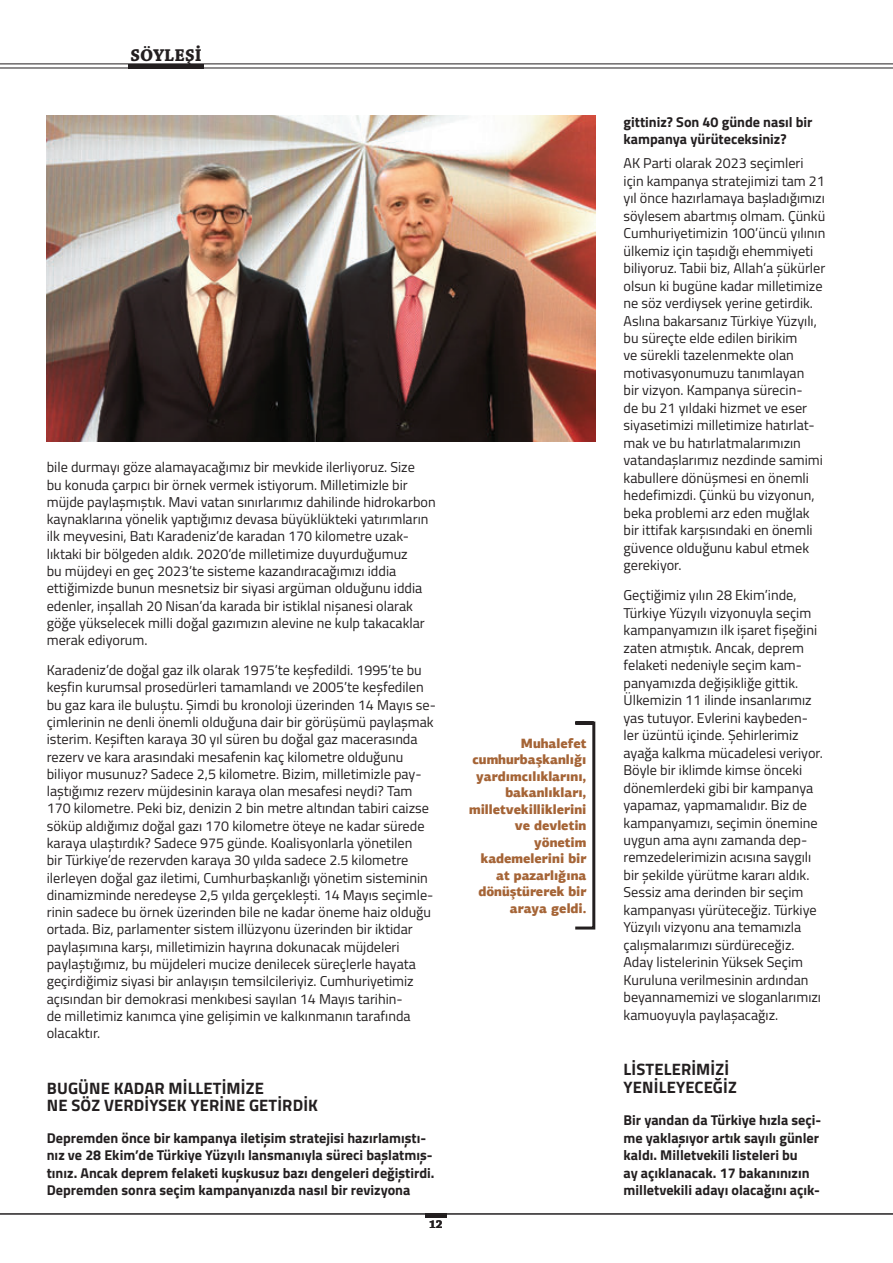
<style>
.page{position:relative;width:893px;height:1263px;background:#fff}
.page>*{position:absolute;margin:0;border:0;box-sizing:border-box;transform-origin:0 0}
.t1{font:700 18px "Chaparral Pro";color:#231f20}
.t2{font:700 16.5px/17.4px "Titillium Web";letter-spacing:.01em;color:#231f20}
.t3{font:14.25px/17.4px "Titillium Web";color:#231f20}
.t4{font:700 14.25px/17.4px "Titillium Web";color:#231f20}
.t5{font:900 13.5px/16.5px "PF Agora Sans Pro";color:#a56436;text-align:right;scale:.95 1}
.t6{font:700 12px "Chaparral Pro";color:#231f20}
</style>
<div class="page">
<svg style="left:575px;top:721px;width:21px;height:209px"></svg>
<img style="left:47px;top:116px;width:548px;height:325px">
<hr style="left:425px;top:1214px;width:21px;height:4px;background:#231f20">
<hr style="left:0;top:1214px;width:893px;height:1px;background:#231f20">
<hr style="left:0;top:64px;width:893px;height:1px;background:#231f20">
<hr style="left:0;top:68px;width:893px;height:1px;background:#231f20">
<hr style="left:128px;top:64px;width:76px;height:4px;background:#231f20">
<p class="t1" style="left:130px;top:44px;width:71px">SÖYLEŞİ</p>
<p class="t3" style="left:47px;top:458px;width:390px">bile durmayı göze alamayacağımız bir mevkide ilerliyoruz. Size<br>bu konuda çarpıcı bir örnek vermek istiyorum. Milletimizle bir müjde paylaşmıştık. Mavi vatan sınırlarımız dahilinde hidrokarbon kaynaklarına yönelik yaptığımız devasa büyüklükteki yatırımların ilk meyvesini, Batı Karadeniz’de karadan 170 kilometre uzak&shy;lıktaki bir bölgeden aldık. 2020’de milletimize duyurduğumuz<br>bu müjdeyi en geç 2023’te sisteme kazandıracağımızı iddia ettiğimizde bunun mesnetsiz bir siyasi argüman olduğunu iddia edenler, inşallah 20 Nisan’da karada bir istiklal nişanesi olarak göğe yükselecek milli doğal gazımızın alevine ne kulp takacaklar merak ediyorum.</p>
<p class="t3" style="left:47px;top:661px;width:391px">Karadeniz’de doğal gaz ilk olarak 1975’te keşfedildi. 1995’te bu keşfin kurumsal prosedürleri tamamlandı ve 2005’te keşfedilen bu gaz kara ile buluştu. Şimdi bu kronoloji üzerinden 14 Mayıs se&shy;çimlerinin ne denli önemli olduğuna dair bir görüşümü paylaşmak isterim. Keşiften karaya 30 yıl süren bu doğal gaz macerasında rezerv ve kara arasındaki mesafenin kaç kilometre olduğunu biliyor musunuz? Sadece 2,5 kilometre. Bizim, milletimizle pay&shy;laştığımız rezerv müjdesinin karaya olan mesafesi neydi? Tam 170 kilometre. Peki biz, denizin 2 bin metre altından tabiri caizse söküp aldığımız doğal gazı 170 kilometre öteye ne kadar sürede karaya ulaştırdık? Sadece 975 günde. Koalisyonlarla yönetilen<br>bir Türkiye’de rezervden karaya 30 yılda sadece 2.5 kilometre ilerleyen doğal gaz iletimi, Cumhurbaşkanlığı yönetim sisteminin dinamizminde neredeyse 2,5 yılda gerçekleşti. 14 Mayıs seçimle&shy;rinin sadece bu örnek üzerinden bile ne kadar öneme haiz olduğu ortada. Biz, parlamenter sistem illüzyonu üzerinden bir iktidar paylaşımına karşı, milletimizin hayrına dokunacak müjdeleri paylaştığımız, bu müjdeleri mucize denilecek süreçlerle hayata geçirdiğimiz siyasi bir anlayışın temsilcileriyiz. Cumhuriyetimiz açısından bir demokrasi menkıbesi sayılan 14 Mayıs tarihin-<br>de milletimiz kanımca yine gelişimin ve kalkınmanın tarafında olacaktır.</p>
<p class="t2" style="left:47px;top:1078px;width:273px">BUGÜNE KADAR MİLLETİMİZE<br>NE SÖZ VERDİYSEK YERİNE GETİRDİK</p>
<p class="t4" style="left:47px;top:1129px;width:389px">Depremden önce bir kampanya iletişim stratejisi hazırlamıştı&shy;nız ve 28 Ekim’de Türkiye Yüzyılı lansmanıyla süreci başlatmış&shy;tınız. Ancak deprem felaketi kuşkusuz bazı dengeleri değiştirdi.<br>Depremden sonra seçim kampanyanızda nasıl bir revizyona</p>
<p class="t6" style="left:429px;top:1217px;width:15px">12</p>
<p class="t5" style="left:469px;top:735px;width:125px">Muhalefet cumhurbaşkanlığı yardımcılıklarını, bakanlıkları, milletvekilliklerini ve devletin yönetim kademelerini bir at pazarlığına dönüştürerek bir araya geldi.</p>
<p class="t4" style="left:623px;top:113px;width:191px">gittiniz? Son 40 günde nasıl bir kampanya yürüteceksiniz?</p>
<p class="t3" style="left:623px;top:154px;width:203px">AK Parti olarak 2023 seçimleri için kampanya stratejimizi tam 21 yıl önce hazırlamaya başladığımızı söylesem abartmış olmam. Çünkü<br>Cumhuriyetimizin 100’üncü yılının ülkemiz için taşıdığı ehemmiyeti biliyoruz. Tabii biz, Allah’a şükürler olsun ki bugüne kadar milletimize ne söz verdiysek yerine getirdik.<br>Aslına bakarsanız Türkiye Yüzyılı, bu süreçte elde edilen birikim<br>ve sürekli tazelenmekte olan motivasyonumuzu tanımlayan<br>bir vizyon. Kampanya sürecin-<br>de bu 21 yıldaki hizmet ve eser siyasetimizi milletimize hatırlat&shy;mak ve bu hatırlatmalarımızın vatandaşlarımız nezdinde samimi kabullere dönüşmesi en önemli hedefimizdi. Çünkü bu vizyonun, beka problemi arz eden muğlak bir ittifak karşısındaki en önemli güvence olduğunu kabul etmek gerekiyor.</p>
<p class="t3" style="left:623px;top:586px;width:201px">Geçtiğimiz yılın 28 Ekim’inde,<br>Türkiye Yüzyılı vizyonuyla seçim kampanyamızın ilk işaret fişeğini zaten atmıştık. Ancak, deprem felaketi nedeniyle seçim kam&shy;panyamızda değişikliğe gittik.<br>Ülkemizin 11 ilinde insanlarımız yas tutuyor. Evlerini kaybeden&shy;ler üzüntü içinde. Şehirlerimiz ayağa kalkma mücadelesi veriyor.<br>Böyle bir iklimde kimse önceki dönemlerdeki gibi bir kampanya yapamaz, yapmamalıdır. Biz de kampanyamızı, seçimin önemine uygun ama aynı zamanda dep&shy;remzedelerimizin acısına saygılı bir şekilde yürütme kararı aldık.<br>Sessiz ama derinden bir seçim kampanyası yürüteceğiz. Türkiye<br>Yüzyılı vizyonu ana temamızla çalışmalarımızı sürdüreceğiz.<br>Aday listelerinin Yüksek Seçim<br>Kuruluna verilmesinin ardından beyannamemizi ve sloganlarımızı kamuoyuyla paylaşacağız.</p>
<p class="t2" style="left:624px;top:1060px;width:115px">LİSTELERİMİZİ<br>YENİLEYECEĞİZ</p>
<p class="t4" style="left:623px;top:1111px;width:199px">Bir yandan da Türkiye hızla seçi&shy;me yaklaşıyor artık sayılı günler kaldı. Milletvekili listeleri bu<br>ay açıklanacak. 17 bakanınızın milletvekili adayı olacağını açık-</p>
</div>
